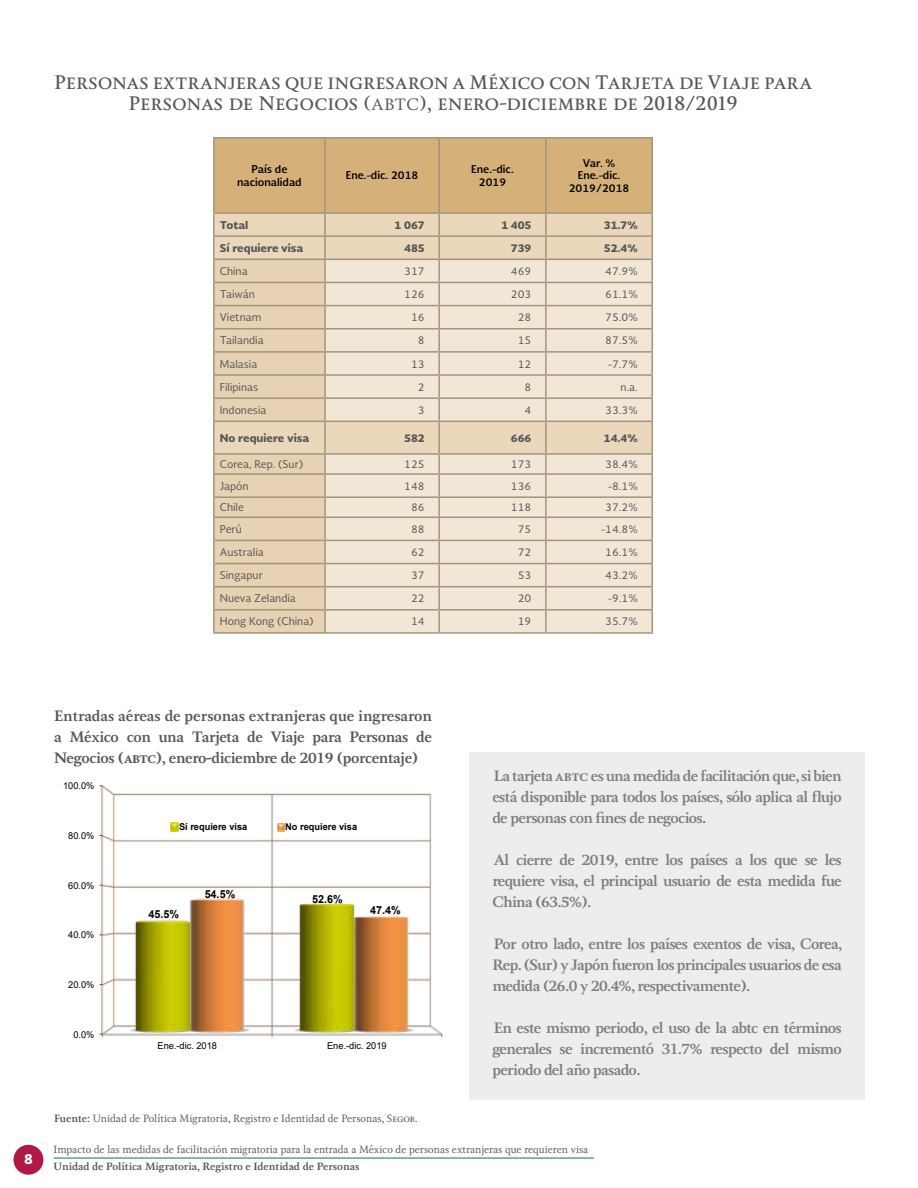
<style>
.page{position:relative;width:918px;height:1188px;background:#fff}
.page>*{position:absolute;margin:0;border:0;box-sizing:border-box;transform-origin:0 0}
.t1{font:700 18.15px/21.1px "Soberana Titular";color:#575756;text-align:center}
.t2{font:700 15px/21px "Soberana Texto";letter-spacing:-.04em;color:#7e7e7d;text-align:justify}
.t3{font:700 15px/21px "Soberana Texto";letter-spacing:-.025em;color:#575756;text-align:justify}
.t4{font:900 13.5px "Soberana Sans";color:#fff}
.t5{font:700 11.1px "Arial";color:#000}
.t6{font:10.5px "Soberana Sans";color:#575756}
.t7{font:10.5px "Soberana Texto";color:#575756}
.t8{font:900 10.5px "Soberana Sans";color:#575756}
.t9{font:700 10.5px/12.6px "Soberana Sans";color:#000;text-align:center}
.t10{font:700 10.5px "Soberana Texto";letter-spacing:-.01em;color:#575756}
.t11{font:9.45px "Arial";letter-spacing:.005em;color:#000}
.t12{font:700 9.45px "Arial";color:#000}
.s1{font-weight:400}
.s2{font-weight:700}
</style>
<div class="page">
<div style="left:13px;top:1145px;width:30px;height:30px;background:#b01846;border-radius:50%"></div>
<hr style="left:54px;top:1158px;width:540px;height:1px;background:#007d32">
<hr style="left:213px;top:137px;width:112px;height:2px;background:#a3947b">
<hr style="left:325px;top:137px;width:114px;height:2px;background:#a3947b">
<hr style="left:439px;top:137px;width:107px;height:2px;background:#a3947b">
<hr style="left:546px;top:137px;width:107px;height:2px;background:#a3947b">
<hr style="left:213px;top:632px;width:112px;height:2px;background:#a3947b">
<svg style="left:213px;top:138px;width:440px;height:495px"></svg>
<hr style="left:326px;top:473px;width:113px;height:2px;background:#a3947b">
<hr style="left:439px;top:473px;width:107px;height:2px;background:#a3947b">
<hr style="left:546px;top:473px;width:107px;height:2px;background:#a3947b">
<hr style="left:326px;top:496px;width:113px;height:2px;background:#a3947b">
<hr style="left:439px;top:496px;width:107px;height:2px;background:#a3947b">
<hr style="left:546px;top:496px;width:107px;height:2px;background:#a3947b">
<hr style="left:326px;top:517px;width:113px;height:1px;background:#a3947b">
<hr style="left:439px;top:517px;width:107px;height:1px;background:#a3947b">
<hr style="left:546px;top:517px;width:107px;height:1px;background:#a3947b">
<hr style="left:326px;top:540px;width:113px;height:1px;background:#a3947b">
<hr style="left:439px;top:540px;width:107px;height:1px;background:#a3947b">
<hr style="left:546px;top:540px;width:107px;height:1px;background:#a3947b">
<hr style="left:326px;top:563px;width:113px;height:1px;background:#a3947b">
<hr style="left:439px;top:563px;width:107px;height:1px;background:#a3947b">
<hr style="left:546px;top:563px;width:107px;height:1px;background:#a3947b">
<hr style="left:326px;top:586px;width:113px;height:1px;background:#a3947b">
<hr style="left:439px;top:586px;width:107px;height:1px;background:#a3947b">
<hr style="left:546px;top:586px;width:107px;height:1px;background:#a3947b">
<hr style="left:326px;top:609px;width:113px;height:2px;background:#a3947b">
<hr style="left:439px;top:609px;width:107px;height:2px;background:#a3947b">
<hr style="left:546px;top:609px;width:107px;height:2px;background:#a3947b">
<hr style="left:325px;top:632px;width:114px;height:2px;background:#a3947b">
<hr style="left:439px;top:632px;width:107px;height:2px;background:#a3947b">
<hr style="left:546px;top:632px;width:107px;height:2px;background:#a3947b">
<div style="left:469px;top:752px;width:396px;height:347px;background:#ededed"></div>
<img style="left:99px;top:785px;width:344px;height:253px">
<svg style="left:171px;top:823px;width:8px;height:8px"></svg>
<svg style="left:277px;top:823px;width:8px;height:8px"></svg>
<p class="t1" style="left:54px;top:71px;width:760px">Personas extranjeras que ingresaron a México con Tarjeta de Viaje para<br>Personas de Negocios (<span class="s1">abtc</span>), enero-diciembre de 2018/2019</p>
<p class="t9" style="left:237px;top:163px;width:66px">País de nacionalidad</p>
<p class="t9" style="left:346px;top:169px;width:74px">Ene.-dic. 2018</p>
<p class="t9" style="left:471px;top:163px;width:44px">Ene.-dic.<br>2019</p>
<p class="t9" style="left:569px;top:156px;width:62px">Var. %<br>Ene.-dic.<br>2019/2018</p>
<p class="t8" style="left:220px;top:217px;width:30px">Total</p>
<p class="t8" style="left:395px;top:217px;width:32px">1 067</p>
<p class="t8" style="left:501px;top:217px;width:32px">1 405</p>
<p class="t8" style="left:604px;top:217px;width:35px">31.7%</p>
<p class="t8" style="left:220px;top:241px;width:85px">Sí requiere visa</p>
<p class="t8" style="left:404px;top:241px;width:22px">485</p>
<p class="t8" style="left:511px;top:241px;width:22px">739</p>
<p class="t8" style="left:604px;top:241px;width:35px">52.4%</p>
<p class="t6" style="left:220px;top:264px;width:29px">China</p>
<p class="t6" style="left:404px;top:264px;width:22px">317</p>
<p class="t6" style="left:511px;top:264px;width:22px">469</p>
<p class="t6" style="left:605px;top:264px;width:34px">47.9%</p>
<p class="t6" style="left:220px;top:287px;width:36px">Taiwán</p>
<p class="t6" style="left:404px;top:287px;width:22px">126</p>
<p class="t6" style="left:511px;top:287px;width:22px">203</p>
<p class="t6" style="left:605px;top:287px;width:34px">61.1%</p>
<p class="t6" style="left:220px;top:310px;width:43px">Vietnam</p>
<p class="t6" style="left:411px;top:310px;width:15px">16</p>
<p class="t6" style="left:518px;top:310px;width:15px">28</p>
<p class="t6" style="left:605px;top:310px;width:34px">75.0%</p>
<p class="t6" style="left:220px;top:334px;width:45px">Tailandia</p>
<p class="t6" style="left:418px;top:334px;width:8px">8</p>
<p class="t6" style="left:518px;top:334px;width:15px">15</p>
<p class="t6" style="left:605px;top:334px;width:34px">87.5%</p>
<p class="t6" style="left:220px;top:357px;width:39px">Malasia</p>
<p class="t6" style="left:411px;top:357px;width:15px">13</p>
<p class="t6" style="left:518px;top:357px;width:15px">12</p>
<p class="t6" style="left:608px;top:357px;width:31px">-7.7%</p>
<p class="t6" style="left:220px;top:380px;width:40px">Filipinas</p>
<p class="t6" style="left:418px;top:380px;width:8px">2</p>
<p class="t6" style="left:525px;top:380px;width:8px">8</p>
<p class="t6" style="left:621px;top:380px;width:19px">n.a.</p>
<p class="t6" style="left:220px;top:403px;width:48px">Indonesia</p>
<p class="t6" style="left:418px;top:403px;width:8px">3</p>
<p class="t6" style="left:525px;top:403px;width:8px">4</p>
<p class="t6" style="left:605px;top:403px;width:34px">33.3%</p>
<p class="t8" style="left:220px;top:430px;width:91px">No requiere visa</p>
<p class="t8" style="left:404px;top:430px;width:22px">582</p>
<p class="t8" style="left:511px;top:430px;width:22px">666</p>
<p class="t8" style="left:604px;top:430px;width:35px">14.4%</p>
<p class="t6" style="left:220px;top:457px;width:85px">Corea, Rep. (Sur)</p>
<p class="t6" style="left:404px;top:457px;width:22px">125</p>
<p class="t6" style="left:511px;top:457px;width:22px">173</p>
<p class="t6" style="left:605px;top:457px;width:34px">38.4%</p>
<p class="t6" style="left:220px;top:479px;width:30px">Japón</p>
<p class="t6" style="left:404px;top:479px;width:22px">148</p>
<p class="t6" style="left:511px;top:479px;width:22px">136</p>
<p class="t6" style="left:608px;top:479px;width:31px">-8.1%</p>
<p class="t6" style="left:220px;top:500px;width:26px">Chile</p>
<p class="t6" style="left:411px;top:500px;width:15px">86</p>
<p class="t6" style="left:511px;top:500px;width:22px">118</p>
<p class="t6" style="left:605px;top:500px;width:34px">37.2%</p>
<p class="t6" style="left:220px;top:522px;width:23px">Perú</p>
<p class="t6" style="left:411px;top:522px;width:15px">88</p>
<p class="t6" style="left:518px;top:522px;width:15px">75</p>
<p class="t6" style="left:601px;top:522px;width:38px">-14.8%</p>
<p class="t6" style="left:220px;top:545px;width:45px">Australia</p>
<p class="t6" style="left:411px;top:545px;width:15px">62</p>
<p class="t6" style="left:518px;top:545px;width:15px">72</p>
<p class="t6" style="left:605px;top:545px;width:34px">16.1%</p>
<p class="t6" style="left:220px;top:568px;width:44px">Singapur</p>
<p class="t6" style="left:411px;top:568px;width:15px">37</p>
<p class="t6" style="left:518px;top:568px;width:15px">53</p>
<p class="t6" style="left:605px;top:568px;width:34px">43.2%</p>
<p class="t6" style="left:220px;top:591px;width:78px">Nueva Zelandia</p>
<p class="t6" style="left:411px;top:591px;width:15px">22</p>
<p class="t6" style="left:518px;top:591px;width:15px">20</p>
<p class="t6" style="left:608px;top:591px;width:31px">-9.1%</p>
<p class="t6" style="left:220px;top:615px;width:95px">Hong Kong (China)</p>
<p class="t6" style="left:411px;top:615px;width:15px">14</p>
<p class="t6" style="left:518px;top:615px;width:15px">19</p>
<p class="t6" style="left:605px;top:615px;width:34px">35.7%</p>
<p class="t4" style="left:24px;top:1149px;width:10px">8</p>
<p class="t3" style="left:54px;top:705px;width:380px">Entradas aéreas de personas extranjeras que ingresaron a México con una Tarjeta de Viaje para Personas de Negocios (abtc), enero-diciembre de 2019 (porcentaje)</p>
<p class="t11" style="left:63px;top:779px;width:33px">100.0%</p>
<p class="t11" style="left:68px;top:829px;width:28px">80.0%</p>
<p class="t11" style="left:68px;top:879px;width:28px">60.0%</p>
<p class="t11" style="left:68px;top:928px;width:28px">40.0%</p>
<p class="t11" style="left:68px;top:978px;width:28px">20.0%</p>
<p class="t11" style="left:73px;top:1028px;width:23px">0.0%</p>
<p class="t12" style="left:179px;top:820px;width:70px">Sí requiere visa</p>
<p class="t12" style="left:285px;top:820px;width:73px">No requiere visa</p>
<p class="t5" style="left:148px;top:906px;width:32px">45.5%</p>
<p class="t5" style="left:205px;top:887px;width:32px">54.5%</p>
<p class="t5" style="left:312px;top:891px;width:32px">52.6%</p>
<p class="t5" style="left:370px;top:902px;width:32px">47.4%</p>
<p class="t11" style="left:158px;top:1039px;width:61px">Ene.-dic. 2018</p>
<p class="t11" style="left:327px;top:1039px;width:61px">Ene.-dic. 2019</p>
<p class="t7" style="left:54px;top:1112px;width:365px"><span class="s2">Fuente:</span> Unidad de Política Migratoria, Registro e Identidad de Personas, Segob.</p>
<p class="t2" style="left:492px;top:765px;width:351px">La tarjeta abtc es una medida de facilitación que, si bien está disponible para todos los países, sólo aplica al flujo de personas con fines de negocios.</p>
<p class="t2" style="left:492px;top:849px;width:351px">Al cierre de 2019, entre los países a los que se les requiere visa, el principal usuario de esta medida fue China (63.5%).</p>
<p class="t2" style="left:492px;top:933px;width:352px">Por otro lado, entre los países exentos de visa, Corea, Rep. (Sur) y Japón fueron los principales usuarios de esa medida (26.0 y 20.4%, respectivamente).</p>
<p class="t2" style="left:492px;top:1017px;width:351px">En este mismo periodo, el uso de la abtc en términos generales se incrementó 31.7% respecto del mismo periodo del año pasado.</p>
<p class="t7" style="left:54px;top:1143px;width:536px">Impacto de las medidas de facilitación migratoria para la entrada a México de personas extranjeras que requieren visa</p>
<p class="t10" style="left:54px;top:1159px;width:307px">Unidad de Política Migratoria, Registro e Identidad de Personas</p>
</div>
